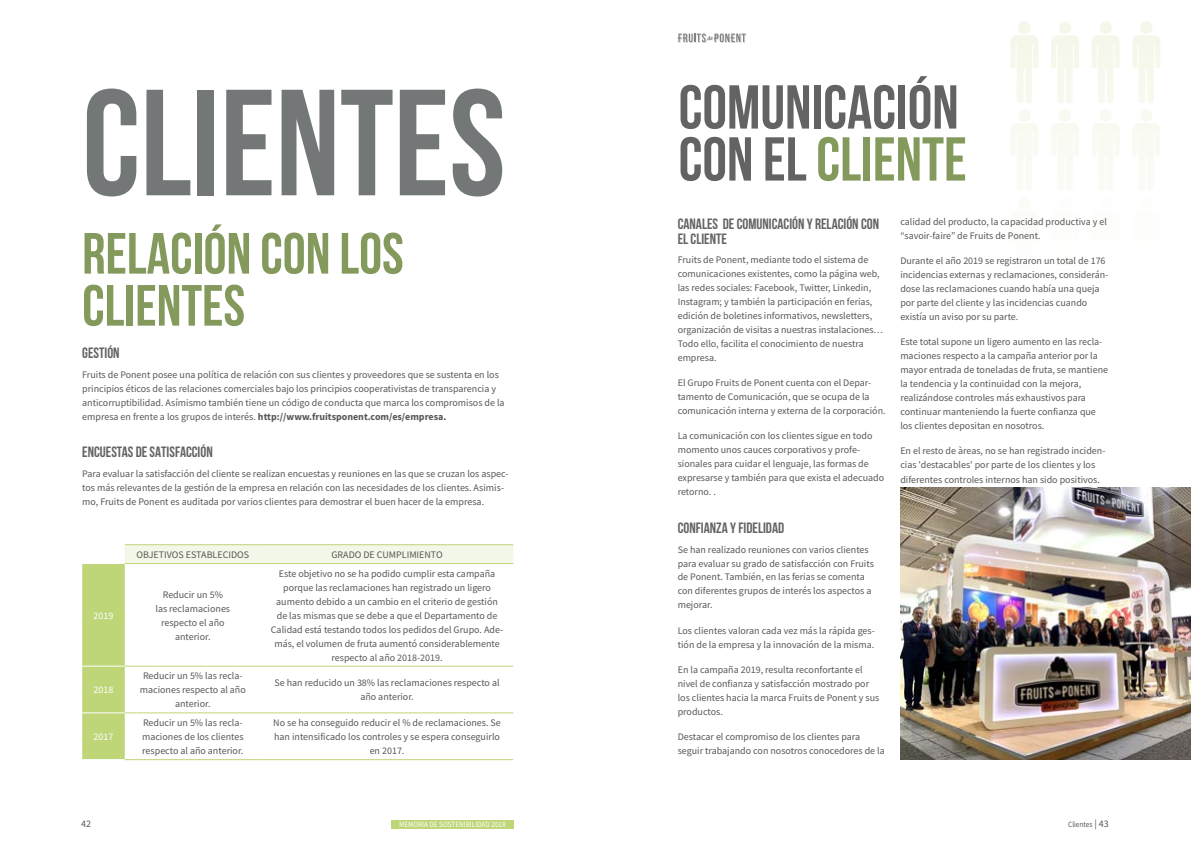
<style>
.page{position:relative;width:1191px;height:842px;background:#fff}
.page>*{position:absolute;margin:0;border:0;box-sizing:border-box;transform-origin:0 0}
.t1{font:700 150.7px "Bebas Neue";color:#737778}
.t2{font:700 61.8px/52px "Bebas Neue";color:#646363}
.t3{font:700 58px/52px "Bebas Neue";color:#839a5c}
.t4{font:700 15px/15px "Bebas Neue";color:#646363}
.t5{font:10px/14px "Source Sans Pro";color:#575756}
.t6{font:10px "Source Sans Pro";color:#fff}
.t7{font:8px "Source Sans Pro";color:#fff;scale:.9 1}
.t8{font:8px "Source Sans Pro";color:#575756;scale:.9 1}
.s1{font-weight:700}
.s2{color:#839a5c}
.s3{font-size:10px}
</style>
<div class="page">
<svg style="left:677px;top:33px;width:69px;height:10px"></svg>
<div style="left:391px;top:820px;width:122px;height:8px;background:#bed578"></div>
<svg style="left:1051px;top:109px;width:28px;height:59px"></svg>
<svg style="left:1133px;top:109px;width:27px;height:59px"></svg>
<svg style="left:1092px;top:109px;width:27px;height:59px"></svg>
<svg style="left:1011px;top:109px;width:27px;height:59px"></svg>
<svg style="left:1010px;top:21px;width:28px;height:82px"></svg>
<svg style="left:1092px;top:21px;width:27px;height:82px"></svg>
<svg style="left:1051px;top:21px;width:28px;height:82px"></svg>
<svg style="left:1132px;top:21px;width:28px;height:82px"></svg>
<svg style="left:82px;top:545px;width:431px;height:214px"></svg>
<hr style="left:125px;top:544px;width:136px;height:1px;background:#bed578">
<hr style="left:261px;top:544px;width:252px;height:1px;background:#bed578">
<hr style="left:82px;top:563px;width:43px;height:1px;background:#fff">
<hr style="left:82px;top:666px;width:43px;height:1px;background:#fff">
<hr style="left:82px;top:713px;width:43px;height:1px;background:#fff">
<hr style="left:125px;top:563px;width:136px;height:1px;background:#bed578">
<hr style="left:261px;top:563px;width:252px;height:1px;background:#bed578">
<hr style="left:125px;top:666px;width:136px;height:1px;background:#bed578">
<hr style="left:261px;top:666px;width:252px;height:1px;background:#bed578">
<hr style="left:125px;top:713px;width:136px;height:1px;background:#bed578">
<hr style="left:261px;top:713px;width:252px;height:1px;background:#bed578">
<hr style="left:125px;top:759px;width:136px;height:1px;background:#bed578">
<hr style="left:261px;top:759px;width:252px;height:1px;background:#bed578">
<img style="left:900px;top:488px;width:291px;height:272px">
<h1 class="t1" style="left:82px;top:61px;width:425px">CLIENTES</h1>
<h3 class="t3" style="left:82px;top:227px;width:323px">RELACIÓN CON LOS<br>CLIENTES</h3>
<h3 class="t4" style="left:82px;top:345px;width:39px">GESTIÓN</h3>
<p class="t5" style="left:82px;top:367px;width:424px">Fruits de Ponent posee una política de relación con sus clientes y proveedores que se sustenta en los principios éticos de las relaciones comerciales bajo los principios cooperativistas de transparencia y anticorruptibilidad. Asímismo también tiene un código de conducta que marca los compromisos de la empresa en frente a los grupos de interés. <span class="s1">http://www.fruitsponent.com/es/empresa.</span></p>
<h3 class="t4" style="left:82px;top:444px;width:132px">ENCUESTAS DE SATISFACCIÓN</h3>
<p class="t5" style="left:82px;top:467px;width:428px">Para evaluar la satisfacción del cliente se realizan encuestas y reuniones en las que se cruzan los aspec&shy;tos más relevantes de la gestión de la empresa en relación con las necesidades de los clientes. Asimis&shy;mo, Fruits de Ponent es auditada por varios clientes para demostrar el buen hacer de la empresa.</p>
<p class="t6" style="left:94px;top:609px;width:21px">2019</p>
<p class="t6" style="left:94px;top:684px;width:21px">2018</p>
<p class="t6" style="left:94px;top:730px;width:21px">2017</p>
<p class="t5" style="left:136px;top:547px;width:114px">OBJETIVOS ESTABLECIDOS</p>
<p class="t5" style="left:331px;top:547px;width:113px">GRADO DE CUMPLIMIENTO</p>
<p class="t5" style="left:155px;top:587px;width:76px;text-align:center">Reducir un 5%<br>las reclamaciones respecto el año anterior.</p>
<p class="t5" style="left:271px;top:566px;width:234px;text-align:center">Este objetivo no se ha podido cumplir esta campaña porque las reclamaciones han registrado un ligero aumento debido a un cambio en el criterio de gestión de las mismas que se debe a que el Departamento de Calidad está testando todos los pedidos del Grupo. Ade&shy;más, el volumen de fruta aumentó considerablemente respecto al año 2018-2019.</p>
<p class="t5" style="left:140px;top:669px;width:108px;text-align:center">Reducir un 5% las recla&shy;maciones respecto al año anterior.</p>
<p class="t5" style="left:274px;top:676px;width:227px;text-align:center">Se han reducido un 38% las reclamaciones respecto al año anterior.</p>
<p class="t5" style="left:142px;top:716px;width:103px;text-align:justify">Reducir un 5% las recla&shy;maciones de los clientes respecto al año anterior.</p>
<p class="t5" style="left:273px;top:716px;width:229px;text-align:center">No se ha conseguido reducir el % de reclamaciones. Se han intensificado los controles y se espera conseguirlo en 2017.</p>
<h2 class="t2" style="left:678px;top:80px;width:290px">COMUNICACIÓN<br>CON EL <span class="s2">CLIENTE</span></h2>
<h3 class="t4" style="left:677px;top:216px;width:203px">CANALES DE COMUNICACIÓN Y RELACIÓN CON<br>EL CLIENTE</h3>
<p class="t5" style="left:677px;top:253px;width:207px">Fruits de Ponent, mediante todo el sistema de comunicaciones existentes, como la página web, las redes sociales: Facebook, Twitter, Linkedin, Instagram; y también la participación en ferias, edición de boletines informativos, newsletters, organización de visitas a nuestras instalaciones… Todo ello, facilita el conocimiento de nuestra empresa.</p>
<p class="t5" style="left:677px;top:376px;width:209px">El Grupo Fruits de Ponent cuenta con el Depar&shy;tamento de Comunicación, que se ocupa de la comunicación interna y externa de la corporación.</p>
<p class="t5" style="left:677px;top:429px;width:208px">La comunicación con los clientes sigue en todo momento unos cauces corporativos y profe&shy;sionales para cuidar el lenguaje, las formas de expresarse y también para que exista el adecuado retorno. .</p>
<h3 class="t4" style="left:677px;top:520px;width:108px">CONFIANZA Y FIDELIDAD</h3>
<p class="t5" style="left:677px;top:542px;width:198px">Se han realizado reuniones con varios clientes para evaluar su grado de satisfacción con Fruits de Ponent. También, en las ferias se comenta con diferentes grupos de interés los aspectos a mejorar.</p>
<p class="t5" style="left:677px;top:623px;width:199px">Los clientes valoran cada vez más la rápida ges&shy;tión de la empresa y la innovación de la misma.</p>
<p class="t5" style="left:677px;top:662px;width:203px">En la campaña 2019, resulta reconfortante el nivel de confianza y satisfacción mostrado por los clientes hacia la marca Fruits de Ponent y sus productos.</p>
<p class="t5" style="left:677px;top:730px;width:208px">Destacar el compromiso de los clientes para seguir trabajando con nosotros conocedores de la</p>
<p class="t5" style="left:900px;top:214px;width:208px">calidad del producto, la capacidad productiva y el “savoir-faire” de Fruits de Ponent.</p>
<p class="t5" style="left:900px;top:254px;width:209px">Durante el año 2019 se registraron un total de 176 incidencias externas y reclamaciones, considerán&shy;dose las reclamaciones cuando había una queja por parte del cliente y las incidencias cuando existía un aviso por su parte.</p>
<p class="t5" style="left:900px;top:335px;width:209px">Este total supone un ligero aumento en las recla&shy;maciones respecto a la campaña anterior por la mayor entrada de toneladas de fruta, se mantiene la tendencia y la continuidad con la mejora, realizándose controles más exhaustivos para continuar manteniendo la fuerte confianza que los clientes depositan en nosotros.</p>
<p class="t5" style="left:900px;top:444px;width:207px">En el resto de àreas, no se han registrado inciden&shy;cias 'destacables' por parte de los clientes y los</p>
<p class="t5" style="left:900px;top:473px;width:201px">diferentes controles internos han sido positivos.</p>
<p class="t5" style="left:81px;top:817px;width:11px">42</p>
<p class="t7" style="left:399px;top:819px;width:120px">MEMORIA DE SOSTENIBILIDAD 2018</p>
<p class="t8" style="left:1068px;top:820px;width:46px">Clientes <span class="s3">| 43</span></p>
</div>
